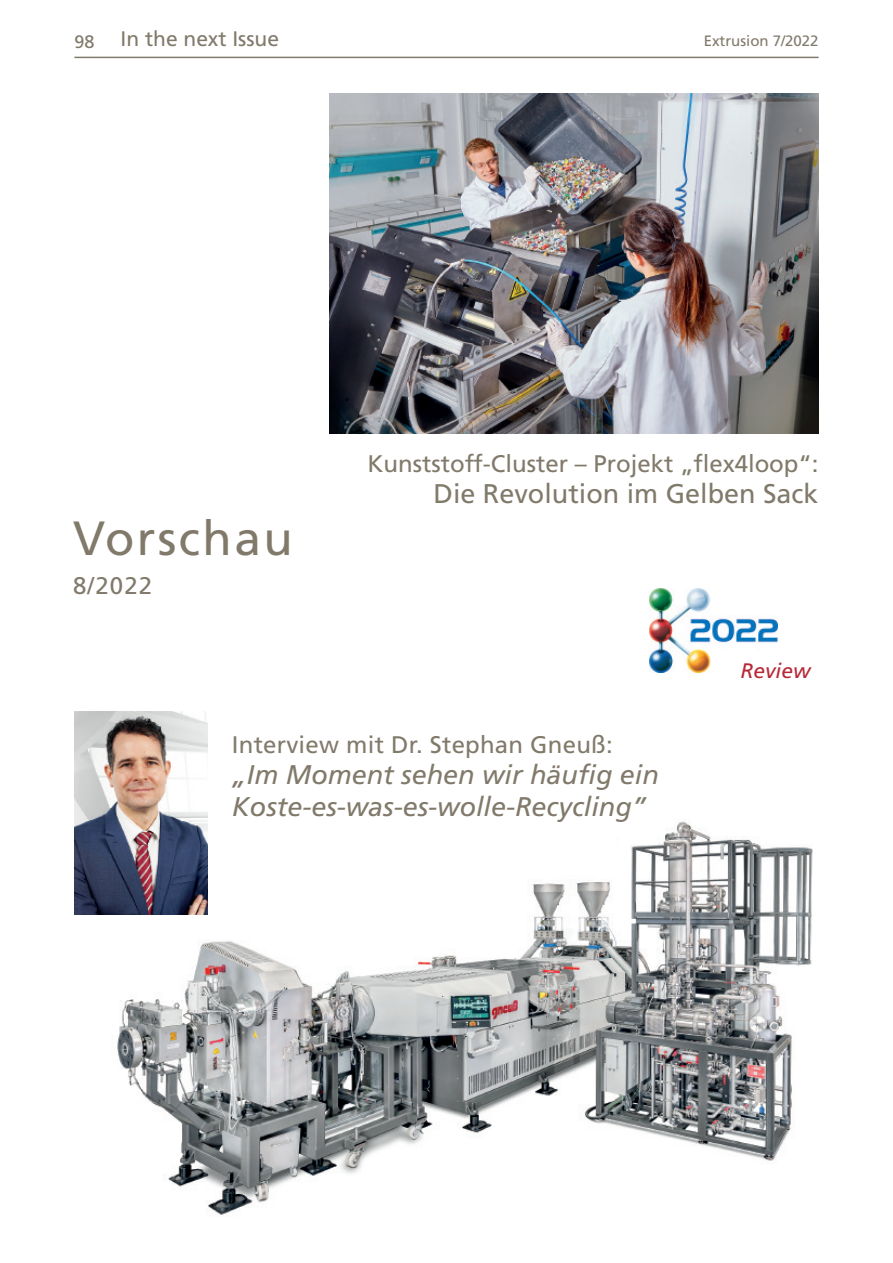
<style>
.page{position:relative;width:893px;height:1263px;background:#fff}
.page>*{position:absolute;margin:0;border:0;box-sizing:border-box;transform-origin:0 0}
.t1{font:48px "Frutiger";letter-spacing:.05em;color:#817a6b}
.t2{font:italic 27px/31.5px "Frutiger";color:#817a6b}
.t3{font:27px "Frutiger";color:#817a6b}
.t4{font:24px "Frutiger";color:#817a6b}
.t5{font:21px "Frutiger";color:#817a6b}
.t6{font:italic 21px "Frutiger";color:#b72837}
.t7{font:15px "Frutiger";color:#817a6b}
.s1{font-size:18px}
</style>
<div class="page">
<img style="left:330px;top:94px;width:489px;height:340px">
<hr style="left:74px;top:57px;width:745px;height:1px;background:#817a6b">
<img style="left:117px;top:821px;width:696px;height:394px">
<img style="left:649px;top:589px;width:128px;height:83px">
<img style="left:74px;top:711px;width:134px;height:204px">
<p class="t5" style="left:74px;top:30px;width:206px"><span class="s1">98</span> In the next Issue</p>
<p class="t7" style="left:704px;top:35px;width:116px">Extrusion 7/2022</p>
<h1 class="t1" style="left:73px;top:519px;width:221px">Vorschau</h1>
<p class="t4" style="left:73px;top:576px;width:81px">8/2022</p>
<p class="t4" style="left:367px;top:454px;width:453px">Kunststoff-Cluster – Projekt „flex4loop“:</p>
<p class="t3" style="left:434px;top:483px;width:387px">Die Revolution im Gelben Sack</p>
<p class="t6" style="left:741px;top:662px;width:71px">Review</p>
<p class="t4" style="left:232px;top:735px;width:382px">Interview mit Dr. Stephan Gneuß:</p>
<p class="t2" style="left:232px;top:761px;width:428px">„Im Moment sehen wir häufig ein<br>Koste-es-was-es-wolle-Recycling”</p>
</div>
